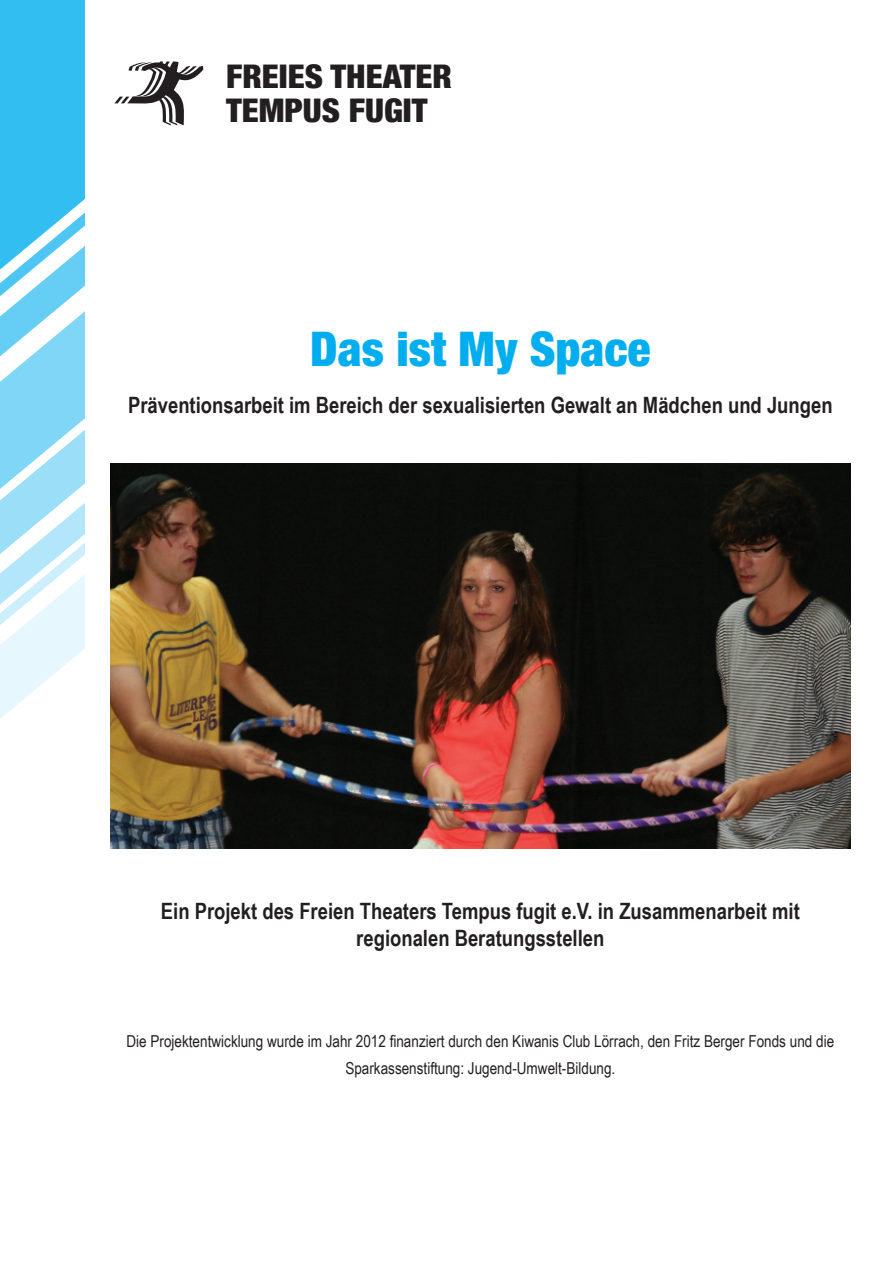
<style>
.page{position:relative;width:893px;height:1263px;background:#fff}
.page>*{position:absolute;margin:0;border:0;box-sizing:border-box;transform-origin:0 0}
.t1{font:900 condensed 48px "Helvetica Neue LT Std";color:#00aeef}
.t2{font:900 condensed 32.55px/34.7px "Helvetica Neue";color:#231f20;scale:1.04 1}
.t3{font:700 22.5px/27px "Arial Narrow";color:#231f20;text-align:center}
.t4{font:16.5px/27px "Arial Narrow";color:#231f20;text-align:center}
</style>
<div class="page">
<div style="left:0;top:0;width:85px;height:22px;background:#33bef2"></div>
<div style="left:0;top:22px;width:85px;height:41px;background:#33bef2"></div>
<div style="left:0;top:63px;width:85px;height:107px;background:#33bef2"></div>
<svg style="left:0;top:170px;width:85px;height:285px"></svg>
<svg style="left:0;top:455px;width:85px;height:15px"></svg>
<svg style="left:0;top:470px;width:85px;height:249px"></svg>
<svg style="left:114px;top:61px;width:89px;height:64px"></svg>
<img style="left:110px;top:463px;width:740px;height:385px">
<h2 class="t2" style="left:226px;top:58px;width:219px">FREIES THEATER<br>TEMPUS FUGIT</h2>
<h1 class="t1" style="left:310px;top:320px;width:342px">Das ist My Space</h1>
<p class="t3" style="left:128px;top:391px;width:706px">Präventionsarbeit im Bereich der sexualisierten Gewalt an Mädchen und Jungen</p>
<p class="t3" style="left:161px;top:897px;width:640px">Ein Projekt des Freien Theaters Tempus fugit e.V. in Zusammenarbeit mit regionalen Beratungsstellen</p>
<p class="t4" style="left:126px;top:1027px;width:709px">Die Projektentwicklung wurde im Jahr 2012 finanziert durch den Kiwanis Club Lörrach, den Fritz Berger Fonds und die<br>Sparkassenstiftung: Jugend-Umwelt-Bildung.</p>
</div>
